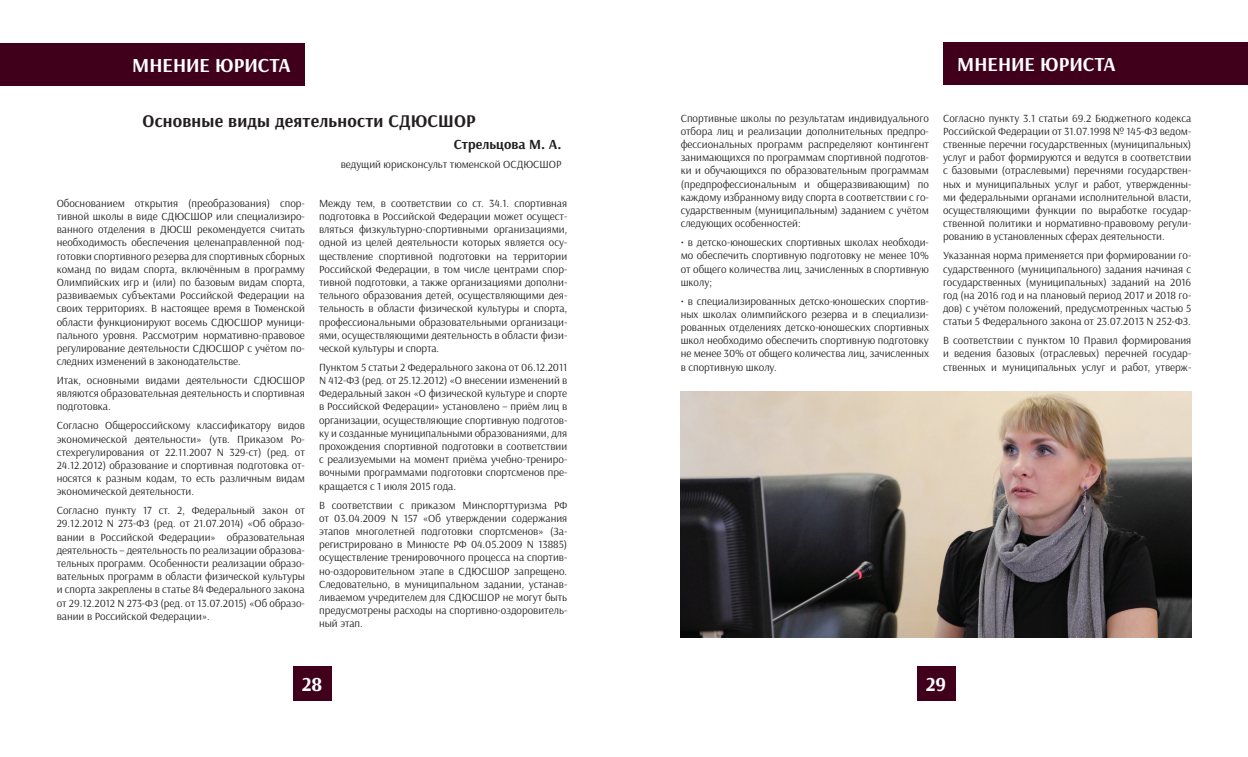
<style>
.page{position:relative;width:1248px;height:757px;background:#fff}
.page>*{position:absolute;margin:0;border:0;box-sizing:border-box;transform-origin:0 0}
.t1{font:700 20px "Arsenal";color:#fff}
.Стиль_абзаца_1{font:700 18px "Arsenal";letter-spacing:.01em;color:#231f20}
.Стиль_абзаца_1-2{font:700 14px "Arsenal";color:#231f20}
.Стиль_абзаца_1-3{font:11px/13.2px "Arsenal";color:#231f20;text-align:justify}
</style>
<div class="page">
<div style="left:916px;top:666px;width:39px;height:34px;background:#40001c"></div>
<div style="left:943px;top:43px;width:304px;height:42px;background:#40001c"></div>
<div style="left:0;top:43px;width:305px;height:42px;background:#40001c"></div>
<div style="left:292px;top:666px;width:39px;height:34px;background:#40001c"></div>
<img style="left:680px;top:392px;width:511px;height:245px">
<p class="t1" style="left:132px;top:53px;width:160px">МНЕНИЕ ЮРИСТА</p>
<p class="t1" style="left:957px;top:52px;width:160px">МНЕНИЕ ЮРИСТА</p>
<p class="Стиль_абзаца_1" style="left:142px;top:110px;width:334px">Основные виды деятельности СДЮСШОР</p>
<p class="Стиль_абзаца_1-2" style="left:454px;top:136px;width:109px">Стрельцова М. А.</p>
<p class="Стиль_абзаца_1-3" style="left:341px;top:158px;width:222px">ведущий юрисконсульт тюменской ОСДЮСШОР</p>
<p class="Стиль_абзаца_1-3" style="left:57px;top:196px;width:250px">Обоснованием открытия (преобразования) спор&shy;тивной школы в виде СДЮСШОР или специализиро&shy;ванного отделения в ДЮСШ рекомендуется считать необходимость обеспечения целенаправленной под&shy;готовки спортивного резерва для спортивных сборных команд по видам спорта, включённым в программу Олимпийских игр и (или) по базовым видам спорта, развиваемых субъектами Российской Федерации на своих территориях. В настоящее время в Тюменской области функционируют восемь СДЮСШОР муници&shy;пального уровня. Рассмотрим нормативно-правовое регулирование деятельности СДЮСШОР с учётом по&shy;следних изменений в законодательстве.</p>
<p class="Стиль_абзаца_1-3" style="left:57px;top:374px;width:250px">Итак, основными видами деятельности СДЮСШОР являются образовательная деятельность и спортивная подготовка.</p>
<p class="Стиль_абзаца_1-3" style="left:57px;top:419px;width:250px">Согласно Общероссийскому классификатору видов экономической деятельности» (утв. Приказом Ро&shy;стехрегулирования от 22.11.2007 N 329-ст) (ред. от 24.12.2012) образование и спортивная подготовка от&shy;носятся к разным кодам, то есть различным видам экономической деятельности.</p>
<p class="Стиль_абзаца_1-3" style="left:57px;top:504px;width:250px">Согласно пункту 17 ст. 2, Федеральный закон от 29.12.2012 N 273-ФЗ (ред. от 21.07.2014) «Об образо&shy;вании в Российской Федерации» образовательная деятельность – деятельность по реализации образова&shy;тельных программ. Особенности реализации образо&shy;вательных программ в области физической культуры и спорта закреплены в статье 84 Федерального закона от 29.12.2012 N 273-ФЗ (ред. от 13.07.2015) «Об образо&shy;вании в Российской Федерации».</p>
<p class="Стиль_абзаца_1-3" style="left:319px;top:196px;width:250px">Между тем, в соответствии со ст. 34.1. спортивная подготовка в Российской Федерации может осущест&shy;вляться физкультурно-спортивными организациями, одной из целей деятельности которых является осу&shy;ществление спортивной подготовки на территории Российской Федерации, в том числе центрами спор&shy;тивной подготовки, а также организациями дополни&shy;тельного образования детей, осуществляющими дея&shy;тельность в области физической культуры и спорта, профессиональными образовательными организаци&shy;ями, осуществляющими деятельность в области физи&shy;ческой культуры и спорта.</p>
<p class="Стиль_абзаца_1-3" style="left:319px;top:361px;width:250px">Пунктом 5 статьи 2 Федерального закона от 06.12.2011<br>N 412-ФЗ (ред. от 25.12.2012) «О внесении изменений в Федеральный закон «О физической культуре и спорте в Российской Федерации» установлено – приём лиц в организации, осуществляющие спортивную подготов&shy;ку и созданные муниципальными образованиями, для прохождения спортивной подготовки в соответствии с реализуемыми на момент приёма учебно-трениро&shy;вочными программами подготовки спортсменов пре&shy;кращается с 1 июля 2015 года.</p>
<p class="Стиль_абзаца_1-3" style="left:319px;top:498px;width:250px">В соответствии с приказом Минспорттуризма РФ от 03.04.2009 N 157 «Об утверждении содержания этапов многолетней подготовки спортсменов» (За&shy;регистрировано в Минюсте РФ 04.05.2009 N 13885) осуществление тренировочного процесса на спортив&shy;но-оздоровительном этапе в СДЮСШОР запрещено.<br>Следовательно, в муниципальном задании, устанав&shy;ливаемом учредителем для СДЮСШОР не могут быть предусмотрены расходы на спортивно-оздоровитель&shy;ный этап.</p>
<p class="t1" style="left:302px;top:672px;width:22px">28</p>
<p class="Стиль_абзаца_1-3" style="left:680px;top:111px;width:250px">Спортивные школы по результатам индивидуального отбора лиц и реализации дополнительных предпро&shy;фессиональных программ распределяют контингент занимающихся по программам спортивной подготов&shy;ки и обучающихся по образовательным программам (предпрофессиональным и общеразвивающим) по каждому избранному виду спорта в соответствии с го&shy;сударственным (муниципальным) заданием с учётом следующих особенностей:</p>
<p class="Стиль_абзаца_1-3" style="left:680px;top:236px;width:250px">• в детско-юношеских спортивных школах необходи&shy;мо обеспечить спортивную подготовку не менее 10% от общего количества лиц, зачисленных в спортивную школу;</p>
<p class="Стиль_абзаца_1-3" style="left:680px;top:294px;width:250px">• в специализированных детско-юношеских спортив&shy;ных школах олимпийского резерва и в специализи&shy;рованных отделениях детско-юношеских спортивных школ необходимо обеспечить спортивную подготовку не менее 30% от общего количества лиц, зачисленных в спортивную школу.</p>
<p class="Стиль_абзаца_1-3" style="left:943px;top:111px;width:250px">Согласно пункту 3.1 статьи 69.2 Бюджетного кодекса Российской Федерации от 31.07.1998 № 145-ФЗ ведом&shy;ственные перечни государственных (муниципальных) услуг и работ формируются и ведутся в соответствии с базовыми (отраслевыми) перечнями государствен&shy;ных и муниципальных услуг и работ, утвержденны&shy;ми федеральными органами исполнительной власти, осуществляющими функции по выработке государ&shy;ственной политики и нормативно-правовому регули&shy;рованию в установленных сферах деятельности.</p>
<p class="Стиль_абзаца_1-3" style="left:943px;top:249px;width:250px">Указанная норма применяется при формировании го&shy;сударственного (муниципального) задания начиная с государственных (муниципальных) заданий на 2016 год (на 2016 год и на плановый период 2017 и 2018 го&shy;дов) с учётом положений, предусмотренных частью 5 статьи 5 Федерального закона от 23.07.2013 N 252-ФЗ.</p>
<p class="Стиль_абзаца_1-3" style="left:943px;top:334px;width:250px">В соответствии с пунктом 10 Правил формирования и ведения базовых (отраслевых) перечней государ&shy;ственных и муниципальных услуг и работ, утверж-</p>
<p class="t1" style="left:925px;top:672px;width:22px">29</p>
</div>
